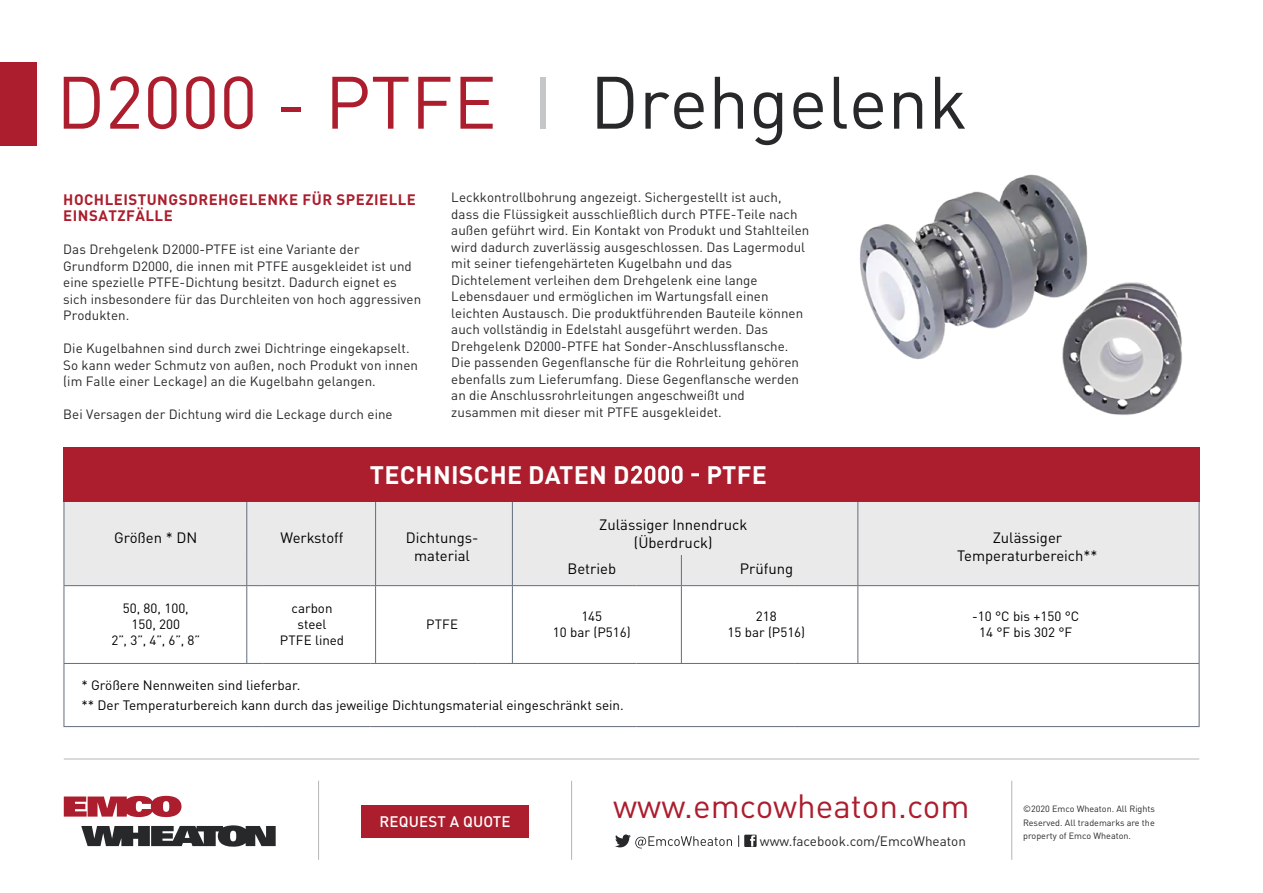
<style>
.page{position:relative;width:1263px;height:893px;background:#fff}
.page>*{position:absolute;margin:0;border:0;box-sizing:border-box;transform-origin:0 0}
.t1{font:72.9px "DINOT";color:#ac1d2d}
.t2{font:33.3px "DINOT";color:#ac1d2d}
.t3{font:700 25.05px "DINOT";letter-spacing:.01em;color:#fff}
.t4{font:500 15.15px "DINOT";letter-spacing:.01em;color:#fff}
.t5{font:700 15px/16.5px "DINOT";letter-spacing:.03em;color:#ac1d2d}
.t6{font:14.85px/17.9px "DINOT";color:#010101;text-align:center}
.t7{font:13.5px/19.6px "DINOT";color:#010101}
.t8{font:13.5px "DINOT";color:#27282a}
.t9{font:13.35px/16.5px "DINOT";letter-spacing:.005em;color:#27282a}
.t10{font:13.35px/16px "DINOT";color:#010101;text-align:center}
.t11{font:9px/13.5px "DINOT";color:#27282a;text-align:justify}
.s1{color:#c4c6c8}
.s2{color:#27282a}
</style>
<div class="page">
<svg style="left:615px;top:834px;width:142px;height:14px"></svg>
<hr style="left:64px;top:759px;width:1135px;height:1px;background:#b7b6b6">
<svg style="left:81px;top:825px;width:195px;height:22px"></svg>
<svg style="left:64px;top:795px;width:118px;height:22px"></svg>
<hr style="left:318px;top:781px;width:1px;height:79px;background:#b7b6b6">
<hr style="left:571px;top:781px;width:1px;height:79px;background:#b7b6b6">
<hr style="left:1011px;top:781px;width:1px;height:79px;background:#b7b6b6">
<div style="left:361px;top:805px;width:168px;height:33px;background:#ac1d2d"></div>
<div style="left:64px;top:501px;width:1134px;height:84px;background:#eaeaea"></div>
<hr style="left:63px;top:501px;width:1px;height:54px;background:#626d7d">
<hr style="left:246px;top:501px;width:1px;height:54px;background:#626d7d">
<hr style="left:375px;top:501px;width:1px;height:54px;background:#626d7d">
<hr style="left:512px;top:501px;width:1px;height:54px;background:#626d7d">
<hr style="left:857px;top:501px;width:1px;height:54px;background:#626d7d">
<hr style="left:1198px;top:501px;width:1px;height:54px;background:#626d7d">
<hr style="left:63px;top:586px;width:1px;height:77px;background:#626d7d">
<hr style="left:246px;top:586px;width:1px;height:77px;background:#626d7d">
<hr style="left:375px;top:586px;width:1px;height:77px;background:#626d7d">
<hr style="left:512px;top:586px;width:1px;height:77px;background:#626d7d">
<hr style="left:681px;top:586px;width:1px;height:77px;background:#626d7d">
<hr style="left:857px;top:586px;width:1px;height:77px;background:#626d7d">
<hr style="left:1198px;top:586px;width:1px;height:77px;background:#626d7d">
<hr style="left:63px;top:664px;width:1px;height:62px;background:#626d7d">
<hr style="left:1198px;top:664px;width:1px;height:62px;background:#626d7d">
<hr style="left:63px;top:585px;width:200px;height:1px;background:#626d7d">
<hr style="left:63px;top:663px;width:200px;height:1px;background:#626d7d">
<hr style="left:63px;top:726px;width:200px;height:1px;background:#626d7d">
<hr style="left:263px;top:726px;width:107px;height:1px;background:#626d7d">
<hr style="left:370px;top:726px;width:108px;height:1px;background:#626d7d">
<hr style="left:478px;top:726px;width:158px;height:1px;background:#626d7d">
<hr style="left:636px;top:726px;width:159px;height:1px;background:#626d7d">
<hr style="left:795px;top:726px;width:404px;height:1px;background:#626d7d">
<hr style="left:263px;top:585px;width:107px;height:1px;background:#626d7d">
<hr style="left:263px;top:663px;width:107px;height:1px;background:#626d7d">
<hr style="left:370px;top:585px;width:108px;height:1px;background:#626d7d">
<hr style="left:370px;top:663px;width:108px;height:1px;background:#626d7d">
<hr style="left:478px;top:663px;width:158px;height:1px;background:#626d7d">
<hr style="left:636px;top:663px;width:159px;height:1px;background:#626d7d">
<hr style="left:795px;top:663px;width:404px;height:1px;background:#626d7d">
<hr style="left:63px;top:555px;width:1px;height:30px;background:#626d7d">
<hr style="left:246px;top:555px;width:1px;height:30px;background:#626d7d">
<hr style="left:375px;top:555px;width:1px;height:30px;background:#626d7d">
<hr style="left:512px;top:555px;width:1px;height:30px;background:#626d7d">
<hr style="left:478px;top:585px;width:158px;height:1px;background:#626d7d">
<hr style="left:681px;top:555px;width:1px;height:30px;background:#626d7d">
<hr style="left:636px;top:585px;width:159px;height:1px;background:#626d7d">
<hr style="left:857px;top:555px;width:1px;height:30px;background:#626d7d">
<hr style="left:1198px;top:555px;width:1px;height:30px;background:#626d7d">
<hr style="left:795px;top:585px;width:404px;height:1px;background:#626d7d">
<div style="left:63px;top:447px;width:1137px;height:54px;background:#ac1d2d"></div>
<svg style="left:631px;top:466px;width:68px;height:18px"></svg>
<img style="left:860px;top:174px;width:228px;height:185px">
<img style="left:1046px;top:266px;width:136px;height:149px">
<div style="left:0;top:63px;width:36px;height:83px;background:#ac1d2d"></div>
<h1 class="t1" style="left:56px;top:57px;width:913px">D2000 - PTFE <span class="s1">I</span> <span class="s2">Drehgelenk</span></h1>
<p class="t5" style="left:63px;top:191px;width:354px">HOCHLEISTUNGSDREHGELENKE FÜR SPEZIELLE<br>EINSATZFÄLLE</p>
<p class="t9" style="left:63px;top:241px;width:359px">Das Drehgelenk D2000-PTFE ist eine Variante der Grundform D2000, die innen mit PTFE ausgekleidet ist und eine spezielle PTFE-Dichtung besitzt. Dadurch eignet es sich insbesondere für das Durchleiten von hoch aggressiven Produkten.</p>
<p class="t9" style="left:63px;top:340px;width:356px">Die Kugelbahnen sind durch zwei Dichtringe eingekapselt.<br>So kann weder Schmutz von außen, noch Produkt von innen (im Falle einer Leckage) an die Kugelbahn gelangen.</p>
<p class="t9" style="left:63px;top:406px;width:331px">Bei Versagen der Dichtung wird die Leckage durch eine</p>
<p class="t9" style="left:451px;top:189px;width:360px">Leckkontrollbohrung angezeigt. Sichergestellt ist auch, dass die Flüssigkeit ausschließlich durch PTFE-Teile nach außen geführt wird. Ein Kontakt von Produkt und Stahlteilen wird dadurch zuverlässig ausgeschlossen. Das Lagermodul mit seiner tiefengehärteten Kugelbahn und das Dichtelement verleihen dem Drehgelenk eine lange Lebensdauer und ermöglichen im Wartungsfall einen leichten Austausch. Die produktführenden Bauteile können auch vollständig in Edelstahl ausgeführt werden. Das Drehgelenk D2000-PTFE hat Sonder-Anschlussflansche.<br>Die passenden Gegenflansche für die Rohrleitung gehören ebenfalls zum Lieferumfang. Diese Gegenflansche werden an die Anschlussrohrleitungen angeschweißt und zusammen mit dieser mit PTFE ausgekleidet.</p>
<h3 class="t3" style="left:370px;top:458px;width:261px">TECHNISCHE DATEN D</h3>
<h3 class="t3" style="left:706px;top:458px;width:62px">PTFE</h3>
<p class="t6" style="left:114px;top:529px;width:85px">Größen * DN</p>
<p class="t6" style="left:281px;top:529px;width:65px">Werkstoff</p>
<p class="t6" style="left:406px;top:529px;width:74px">Dichtungs&shy;material</p>
<p class="t6" style="left:599px;top:515px;width:150px">Zulässiger Innendruck (Überdruck)</p>
<p class="t6" style="left:567px;top:559px;width:50px">Betrieb</p>
<p class="t6" style="left:740px;top:559px;width:55px">Prüfung</p>
<p class="t6" style="left:957px;top:529px;width:142px">Zulässiger<br>Temperaturbereich**</p>
<p class="t10" style="left:111px;top:600px;width:91px">50, 80, 100,<br>150, 200<br>2”, 3”, 4”, 6”, 8”</p>
<p class="t10" style="left:280px;top:600px;width:66px">carbon steel<br>PTFE lined</p>
<p class="t10" style="left:426px;top:616px;width:33px">PTFE</p>
<p class="t10" style="left:553px;top:608px;width:79px">145<br>10 bar (P516)</p>
<p class="t10" style="left:727px;top:608px;width:79px">218<br>15 bar (P516)</p>
<p class="t10" style="left:972px;top:608px;width:109px">-10 °C bis +150 °C<br>14 °F bis 302 °F</p>
<p class="t7" style="left:81px;top:675px;width:544px">* Größere Nennweiten sind lieferbar.<br>** Der Temperaturbereich kann durch das jeweilige Dichtungsmaterial eingeschränkt sein.</p>
<p class="t4" style="left:380px;top:812px;width:132px">REQUEST A QUOTE</p>
<h2 class="t2" style="left:613px;top:786px;width:358px">www.emcowheaton.com</h2>
<p class="t11" style="left:1023px;top:802px;width:133px">©2020 Emco Wheaton. All Rights Reserved. All trademarks are the property of Emco Wheaton.</p>
<p class="t8" style="left:760px;top:833px;width:208px">www.facebook.com/EmcoWheaton</p>
</div>
